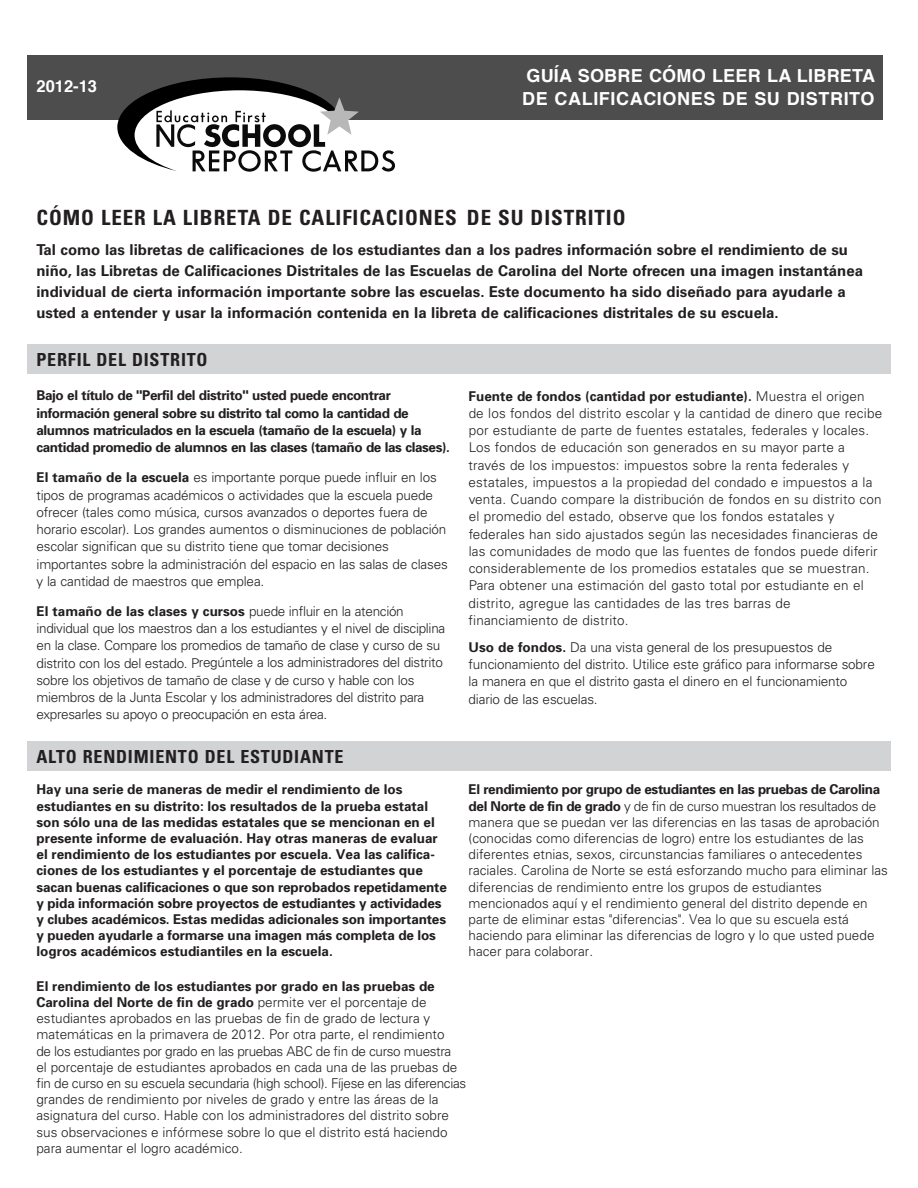
<style>
.page{position:relative;width:918px;height:1188px;background:#fff}
.page>*{position:absolute;margin:0;border:0;box-sizing:border-box;transform-origin:0 0}
.t1{font:700 condensed 21px "Univers LT Std";letter-spacing:.045em;color:#231f20}
.t2{font:700 18px/22.5px "Helvetica";letter-spacing:.035em;color:#fff}
.t3{font:700 condensed 18px "Univers LT Std";letter-spacing:.045em;color:#231f20}
.t4{font:700 16.5px "Helvetica";color:#fff}
.t5{font:700 15px/21px "Univers LT Std";color:#231f20}
.t6{font:300 13.5px/17.2px "Univers LT Std";color:#231f20}
.t7{font:700 13.5px/16.2px "Univers";letter-spacing:-.01em;color:#231f20}
.t8{font:300 13.5px/17.2px "Univers LT Std";letter-spacing:-.02em;color:#231f20}
.t9{font:700 13.5px/17.2px "Univers";letter-spacing:-.03em;color:#231f20}
.s1{font-family:"Univers";font-weight:700}
.s2{font-family:"Univers LT Std";font-weight:300}
</style>
<div class="page">
<div style="left:27px;top:55px;width:856px;height:65px;background:#4d4d4d"></div>
<svg style="left:117px;top:77px;width:278px;height:95px"></svg>
<div style="left:27px;top:344px;width:864px;height:30px;background:#d1d3d4"></div>
<div style="left:27px;top:742px;width:864px;height:29px;background:#d1d3d4"></div>
<p class="t4" style="left:37px;top:72px;width:62px">2012-13</p>
<h2 class="t2" style="left:522px;top:65px;width:354px">GUÍA SOBRE CÓMO LEER LA LIBRETA<br>DE CALIFICACIONES DE SU DISTRITO</h2>
<h1 class="t1" style="left:37px;top:205px;width:591px">CÓMO LEER LA LIBRETA DE CALIFICACIONES DE SU DISTRITIO</h1>
<p class="t5" style="left:36px;top:239px;width:828px">Tal como las libretas de calificaciones de los estudiantes dan a los padres información sobre el rendimiento de su niño, las Libretas de Calificaciones Distritales de las Escuelas de Carolina del Norte ofrecen una imagen instantánea individual de cierta información importante sobre las escuelas. Este documento ha sido diseñado para ayudarle a usted a entender y usar la información contenida en la libreta de calificaciones distritales de su escuela.</p>
<h2 class="t3" style="left:37px;top:348px;width:173px">PERFIL DEL DISTRITO</h2>
<p class="t9" style="left:36px;top:387px;width:415px">Bajo el título de "Perfil del distrito" usted puede encontrar información general sobre su distrito tal como la cantidad de alumnos matriculados en la escuela (tamaño de la escuela) y la cantidad promedio de alumnos en las clases (tamaño de las clases).</p>
<p class="t6" style="left:36px;top:469px;width:413px"><span class="s1">El tamaño de la escuela</span> es importante porque puede influir en los tipos de programas académicos o actividades que la escuela puede ofrecer (tales como música, cursos avanzados o deportes fuera de horario escolar). Los grandes aumentos o disminuciones de población escolar significan que su distrito tiene que tomar decisiones importantes sobre la administración del espacio en las salas de clases y la cantidad de maestros que emplea.</p>
<p class="t7" style="left:36px;top:603px;width:369px">El tamaño de las clases y cursos <span class="s2">puede influir en la atención</span></p>
<p class="t8" style="left:36px;top:620px;width:410px">individual que los maestros dan a los estudiantes y el nivel de disciplina en la clase. Compare los promedios de tamaño de clase y curso de su distrito con los del estado. Pregúntele a los administradores del distrito sobre los objetivos de tamaño de clase y de curso y hable con los miembros de la Junta Escolar y los administradores del distrito para expresarles su apoyo o preocupación en esta área.</p>
<h2 class="t3" style="left:37px;top:745px;width:309px">ALTO RENDIMIENTO DEL ESTUDIANTE</h2>
<p class="t7" style="left:469px;top:388px;width:398px">Fuente de fondos (cantidad por estudiante). <span class="s2">Muestra el origen</span></p>
<p class="t6" style="left:469px;top:404px;width:415px">de los fondos del distrito escolar y la cantidad de dinero que recibe por estudiante de parte de fuentes estatales, federales y locales.<br>Los fondos de educación son generados en su mayor parte a través de los impuestos: impuestos sobre la renta federales y estatales, impuestos a la propiedad del condado e impuestos a la venta. Cuando compare la distribución de fondos en su distrito con el promedio del estado, observe que los fondos estatales y federales han sido ajustados según las necesidades financieras de las comunidades de modo que las fuentes de fondos puede diferir considerablemente de los promedios estatales que se muestran.<br>Para obtener una estimación del gasto total por estudiante en el distrito, agregue las cantidades de las tres barras de financiamiento de distrito.</p>
<p class="t6" style="left:469px;top:638px;width:408px"><span class="s1">Uso de fondos.</span> Da una vista general de los presupuestos de funcionamiento del distrito. Utilice este gráfico para informarse sobre la manera en que el distrito gasta el dinero en el funcionamiento diario de las escuelas.</p>
<p class="t7" style="left:469px;top:782px;width:413px">El rendimiento por grupo de estudiantes en las pruebas de Carolina</p>
<p class="t6" style="left:469px;top:798px;width:421px;line-height:16.2px"><span class="s1">del Norte de fin de grado</span> y de fin de curso muestran los resultados de manera que se puedan ver las diferencias en las tasas de aprobación (conocidas como diferencias de logro) entre los estudiantes de las diferentes etnias, sexos, circunstancias familiares o antecedentes raciales. Carolina de Norte se está esforzando mucho para eliminar las diferencias de rendimiento entre los grupos de estudiantes mencionados aquí y el rendimiento general del distrito depende en parte de eliminar estas "diferencias". Vea lo que su escuela está haciendo para eliminar las diferencias de logro y lo que usted puede hacer para colaborar.</p>
<p class="t7" style="left:37px;top:781px;width:412px">Hay una serie de maneras de medir el rendimiento de los estudiantes en su distrito: los resultados de la prueba estatal son sólo una de las medidas estatales que se mencionan en el presente informe de evaluación. Hay otras maneras de evaluar el rendimiento de los estudiantes por escuela. Vea las califica&shy;ciones de los estudiantes y el porcentaje de estudiantes que sacan buenas calificaciones o que son reprobados repetidamente y pida información sobre proyectos de estudiantes y actividades y clubes académicos. Estas medidas adicionales son importantes y pueden ayudarle a formarse una imagen más completa de los logros académicos estudiantiles en la escuela.</p>
<p class="t7" style="left:36px;top:978px;width:400px">El rendimiento de los estudiantes por grado en las pruebas de<br>Carolina del Norte de fin de grado <span class="s2">permite ver el porcentaje de</span></p>
<p class="t6" style="left:36px;top:1010px;width:431px;line-height:16.2px">estudiantes aprobados en las pruebas de fin de grado de lectura y matemáticas en la primavera de 2012. Por otra parte, el rendimiento<br>de los estudiantes por grado en las pruebas ABC de fin de curso muestra<br>el porcentaje de estudiantes aprobados en cada una de las pruebas de fin de curso en su escuela secundaria (high school). Fíjese en las diferencias grandes de rendimiento por niveles de grado y entre las áreas de la asignatura del curso. Hable con los administradores del distrito sobre sus observaciones e infórmese sobre lo que el distrito está haciendo para aumentar el logro académico.</p>
</div>
